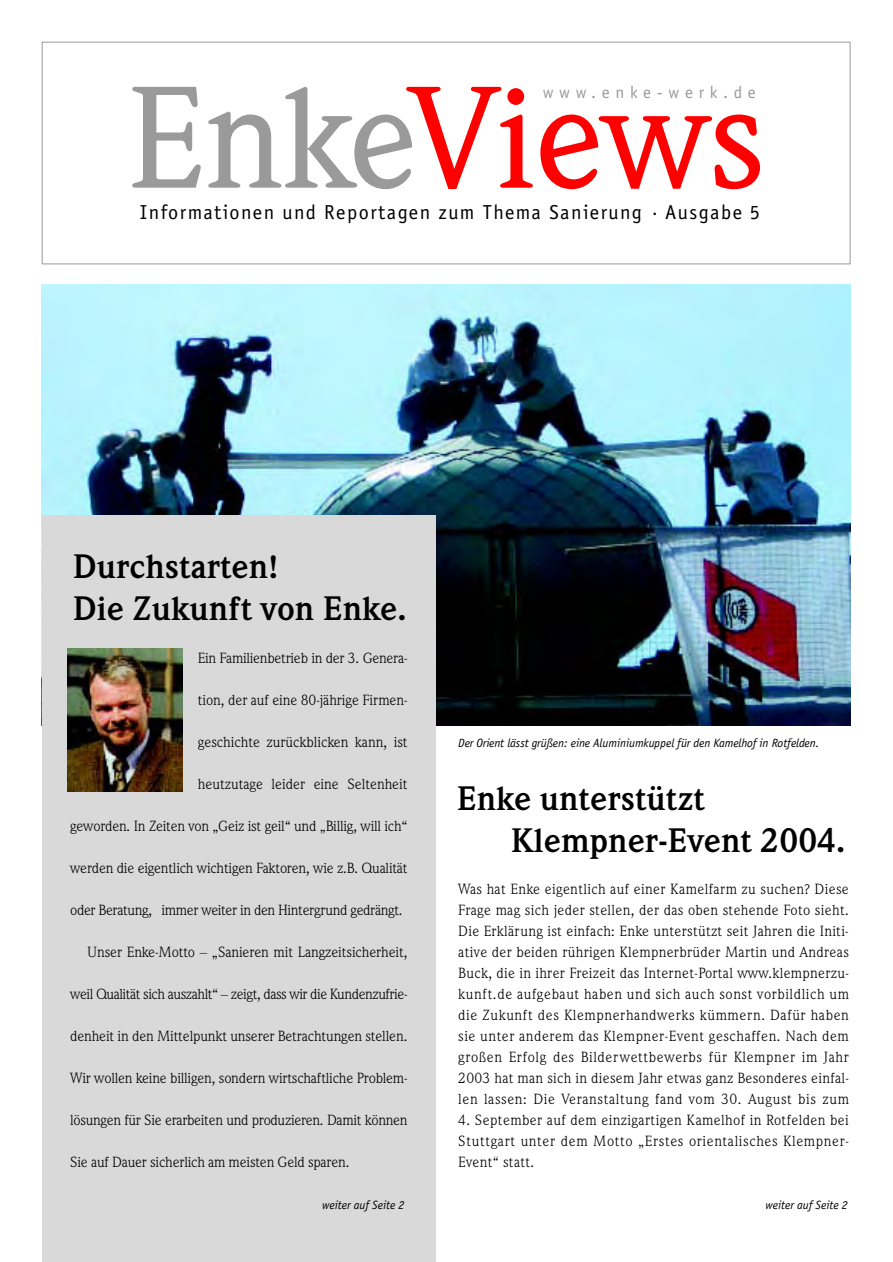
<style>
.page{position:relative;width:893px;height:1262px;background:#fff}
.page>*{position:absolute;margin:0;border:0;box-sizing:border-box;transform-origin:0 0}
.t1{font:500 147.15px "Weidemann IT Cby BT";letter-spacing:-.01em;color:#f00}
.t2{font:700 34.5px/42px "Weidemann IT Cby BT";color:#000}
.t3{font:20.25px "Officina Sans";letter-spacing:.075em;color:#000}
.t4{font:17.1px "Officina Sans";letter-spacing:.335em;color:#9a9a9a}
.t5{font:15px/21px "Weidemann IT Cby BT";letter-spacing:-.015em;color:#000;text-align:justify}
.t6{font:italic 12px "Officina Sans";letter-spacing:-.005em;color:#000}
.s1{color:#9a9a9a}
</style>
<div class="page">
<img style="left:42px;top:284px;width:808px;height:441px">
<div style="left:42px;top:515px;width:393px;height:746px;background:#d9d9d9"></div>
<div style="left:42px;top:42px;width:808px;height:222px;border:1px solid #9a9a9a"></div>
<img style="left:68px;top:649px;width:115px;height:142px">
<p class="t4" style="left:542px;top:85px;width:214px">www.enke-werk.de</p>
<h1 class="t1" style="left:126px;top:82px;width:640px"><span class="s1">Enke</span>Views</h1>
<h3 class="t3" style="left:140px;top:204px;width:621px">Informationen und Reportagen zum Thema Sanierung · Ausgabe 5</h3>
<h2 class="t2" style="left:73px;top:548px;width:335px">Durchstarten!<br>Die Zukunft von Enke.</h2>
<p class="t5" style="left:198px;top:648px;width:211px">Ein Familienbetrieb in der 3. Genera-</p>
<p class="t5" style="left:198px;top:690px;width:211px">tion, der auf eine 80-jährige Firmen-</p>
<p class="t5" style="left:198px;top:732px;width:211px">geschichte zurückblicken kann, ist</p>
<p class="t5" style="left:198px;top:774px;width:211px">heutzutage leider eine Seltenheit</p>
<p class="t5" style="left:70px;top:816px;width:339px">geworden. In Zeiten von „Geiz ist geil“ und „Billig, will ich“</p>
<p class="t5" style="left:70px;top:858px;width:339px">werden die eigentlich wichtigen Faktoren, wie z.B. Qualität</p>
<p class="t5" style="left:70px;top:900px;width:334px">oder Beratung, immer weiter in den Hintergrund gedrängt.</p>
<p class="t5" style="left:87px;top:942px;width:322px">Unser Enke-Motto – „Sanieren mit Langzeitsicherheit,</p>
<p class="t5" style="left:70px;top:984px;width:339px">weil Qualität sich auszahlt“ – zeigt, dass wir die Kundenzufrie-</p>
<p class="t5" style="left:70px;top:1026px;width:339px">denheit in den Mittelpunkt unserer Betrachtungen stellen.</p>
<p class="t5" style="left:70px;top:1068px;width:339px">Wir wollen keine billigen, sondern wirtschaftliche Problem-</p>
<p class="t5" style="left:70px;top:1110px;width:339px">lösungen für Sie erarbeiten und produzieren. Damit können</p>
<p class="t5" style="left:70px;top:1152px;width:281px">Sie auf Dauer sicherlich am meisten Geld sparen.</p>
<p class="t6" style="left:322px;top:1200px;width:84px">weiter auf Seite 2</p>
<p class="t6" style="left:458px;top:738px;width:362px">Der Orient lässt grüßen: eine Aluminiumkuppel für den Kamelhof in Rotfelden.</p>
<h2 class="t2" style="left:510px;top:779px;width:336px;text-indent:-54px">Enke unterstützt<br>Klempner-Event 2004.</h2>
<p class="t5" style="left:458px;top:879px;width:392px">Was hat Enke eigentlich auf einer Kamelfarm zu suchen? Diese Frage mag sich jeder stellen, der das oben stehende Foto sieht.<br>Die Erklärung ist einfach: Enke unterstützt seit Jahren die Initi&shy;ative der beiden rührigen Klempnerbrüder Martin und Andreas Buck, die in ihrer Freizeit das Internet-Portal www.klempnerzu&shy;kunft.de aufgebaut haben und sich auch sonst vorbildlich um die Zukunft des Klempnerhandwerks kümmern. Dafür haben sie unter anderem das Klempner-Event geschaffen. Nach dem großen Erfolg des Bilderwettbewerbs für Klempner im Jahr 2003 hat man sich in diesem Jahr etwas ganz Besonderes einfal&shy;len lassen: Die Veranstaltung fand vom 30. August bis zum</p>
<p class="t5" style="left:458px;top:1110px;width:392px">4. September auf dem einzigartigen Kamelhof in Rotfelden bei Stuttgart unter dem Motto „Erstes orientalisches Klempner-Event“ statt.</p>
<p class="t6" style="left:765px;top:1200px;width:84px">weiter auf Seite 2</p>
</div>
